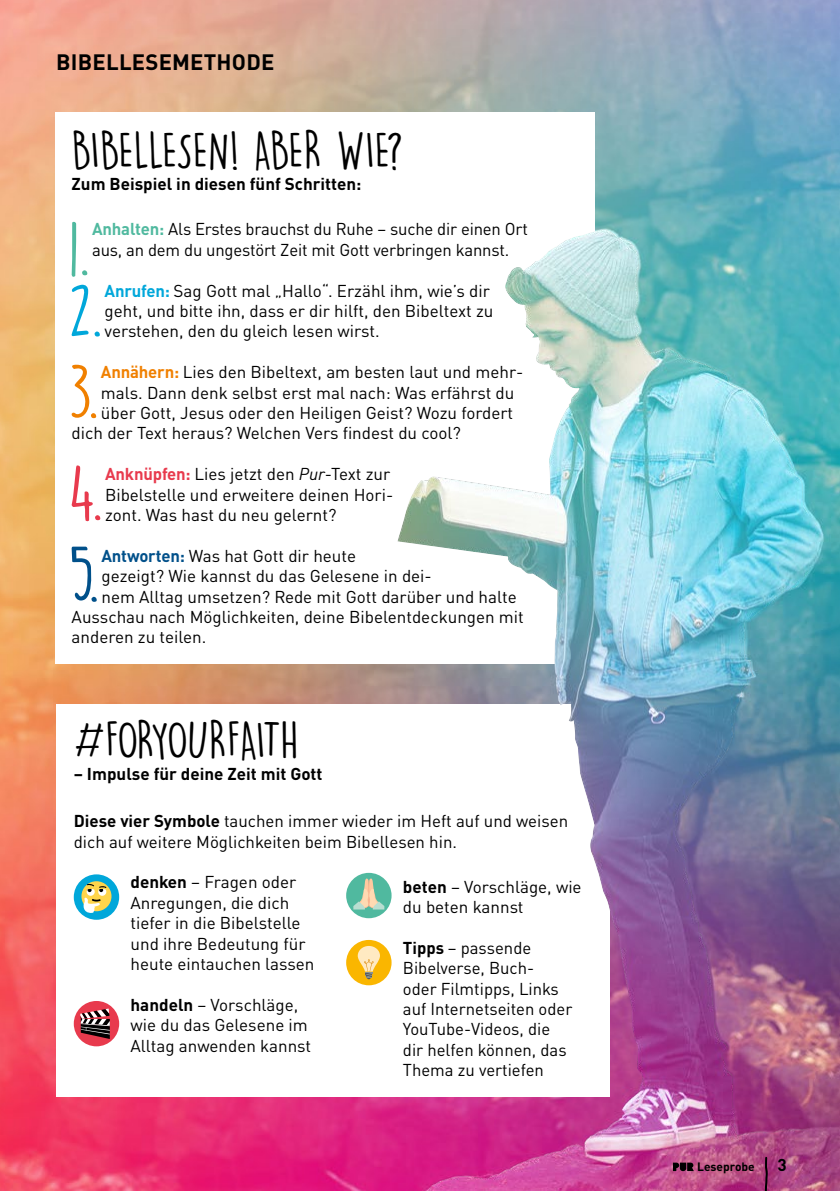
<style>
.page{position:relative;width:840px;height:1191px;background:#fff}
.page>*{position:absolute;margin:0;border:0;box-sizing:border-box;transform-origin:0 0}
.t1{font:67.4px "Lemon Yellow Sun";color:#50b99f}
.t2{font:67.4px "Lemon Yellow Sun";color:#00a7da}
.t3{font:67.4px "Lemon Yellow Sun";color:#f08000}
.t4{font:67.4px "Lemon Yellow Sun";color:#e83a4d}
.t5{font:67.4px "Lemon Yellow Sun";color:#00508a}
.t6{font:48px "Lemon Yellow Sun";letter-spacing:-.03em;color:#000}
.t7{font:700 22px "DINOT";letter-spacing:.01em;color:#000}
.t8{font:17px/20.4px "DINOT";color:#000}
.t9{font:700 17px "DINOT";color:#000}
.t10{font:700 12px "DINOT";color:#000}
.s1{font-weight:700;color:#50b99f}
.s2{font-weight:700;color:#00a7da}
.s3{font-weight:700;color:#f08000}
.s4{font-weight:700;color:#e83a4d}
.s5{font-style:italic}
.s6{font-weight:700;color:#00508a}
.s7{font-weight:700}
</style>
<div class="page">
<img style="left:0;top:0;width:839px;height:1191px">
<div style="left:57px;top:704px;width:552px;height:392px;background:#fff"></div>
<div style="left:55px;top:113px;width:539px;height:551px;background:#fff"></div>
<img style="left:397px;top:230px;width:202px;height:481px">
<div style="left:74px;top:874px;width:45px;height:45px;background:#00a7da;border-radius:50%"></div>
<svg style="left:81px;top:881px;width:30px;height:30px"></svg>
<svg style="left:83px;top:883px;width:23px;height:30px"></svg>
<div style="left:74px;top:1001px;width:45px;height:45px;background:#e83a4d;border-radius:50%"></div>
<svg style="left:80px;top:1008px;width:30px;height:31px"></svg>
<div style="left:346px;top:873px;width:45px;height:45px;background:#50b99f;border-radius:50%"></div>
<svg style="left:353px;top:878px;width:31px;height:31px"></svg>
<div style="left:346px;top:940px;width:45px;height:45px;background:#fab600;border-radius:50%"></div>
<svg style="left:357px;top:946px;width:23px;height:33px"></svg>
<svg style="left:762px;top:1155px;width:6px;height:36px"></svg>
<svg style="left:672px;top:1162px;width:21px;height:9px"></svg>
<p class="t7" style="left:56px;top:47px;width:219px">BIBELLESEMETHODE</p>
<h2 class="t6" style="left:72px;top:120px;width:333px">BIBELLESEN! ABER WIE?</h2>
<p class="t9" style="left:72px;top:173px;width:291px">Zum Beispiel in diesen fünf Schritten:</p>
<h1 class="t1" style="left:68px;top:206px;width:24px">1.</h1>
<p class="t8" style="left:92px;top:219px;width:437px"><span class="s1">Anhalten:</span> Als Erstes brauchst du Ruhe – suche dir einen Ort aus, an dem du ungestört Zeit mit Gott verbringen kannst.</p>
<h1 class="t2" style="left:68px;top:267px;width:36px">2.</h1>
<p class="t8" style="left:104px;top:280px;width:390px"><span class="s2">Anrufen:</span> Sag Gott mal „Hallo“. Erzähl ihm, wie’s dir geht, und bitte ihn, dass er dir hilft, den Bibeltext zu verstehen, den du gleich lesen wirst.</p>
<h1 class="t3" style="left:68px;top:349px;width:33px">3.</h1>
<p class="t8" style="left:101px;top:361px;width:423px"><span class="s3">Annähern:</span> Lies den Bibeltext, am besten laut und mehr-</p>
<p class="t8" style="left:101px;top:382px;width:415px">mals. Dann denk selbst erst mal nach: Was erfährst du</p>
<p class="t8" style="left:101px;top:402px;width:413px">über Gott, Jesus oder den Heiligen Geist? Wozu fordert</p>
<p class="t8" style="left:72px;top:423px;width:390px">dich der Text heraus? Welchen Vers findest du cool?</p>
<h1 class="t4" style="left:68px;top:451px;width:37px">4.</h1>
<p class="t8" style="left:105px;top:463px;width:289px"><span class="s4">Anknüpfen:</span> Lies jetzt den <span class="s5">Pur</span>-Text zur<br>Bibelstelle und erweitere deinen Hori&shy;zont. Was hast du neu gelernt?</p>
<h1 class="t5" style="left:68px;top:532px;width:33px">5.</h1>
<p class="t8" style="left:101px;top:545px;width:256px"><span class="s6">Antworten:</span> Was hat Gott dir heute</p>
<p class="t8" style="left:101px;top:565px;width:332px">gezeigt? Wie kannst du das Gelesene in dei-</p>
<p class="t8" style="left:101px;top:586px;width:416px">nem Alltag umsetzen? Rede mit Gott darüber und halte</p>
<p class="t8" style="left:72px;top:606px;width:453px">Ausschau nach Möglichkeiten, deine Bibelentdeckungen mit</p>
<p class="t8" style="left:72px;top:627px;width:136px">anderen zu teilen.</p>
<h2 class="t6" style="left:74px;top:710px;width:226px">#FORYOURFAITH</h2>
<p class="t9" style="left:74px;top:763px;width:250px">– Impulse für deine Zeit mit Gott</p>
<p class="t8" style="left:74px;top:810px;width:495px"><span class="s7">Diese vier Symbole</span> tauchen immer wieder im Heft auf und weisen dich auf weitere Möglichkeiten beim Bibellesen hin.</p>
<p class="t8" style="left:130px;top:871px;width:185px"><span class="s7">denken</span> – Fragen oder<br>Anregungen, die dich tiefer in die Bibelstelle und ihre Bedeutung für heute eintauchen lassen</p>
<p class="t8" style="left:130px;top:994px;width:182px"><span class="s7">handeln</span> – Vorschläge, wie du das Gelesene im<br>Alltag anwenden kannst</p>
<p class="t8" style="left:402px;top:876px;width:180px"><span class="s7">beten</span> – Vorschläge, wie du beten kannst</p>
<p class="t8" style="left:402px;top:937px;width:171px"><span class="s7">Tipps</span> – passende<br>Bibelverse, Buch-<br>oder Filmtipps, Links auf Internetseiten oder<br>YouTube-Videos, die dir helfen können, das<br>Thema zu vertiefen</p>
<p class="t10" style="left:696px;top:1159px;width:59px">Leseprobe</p>
<p class="t9" style="left:777px;top:1153px;width:11px">3</p>
</div>
